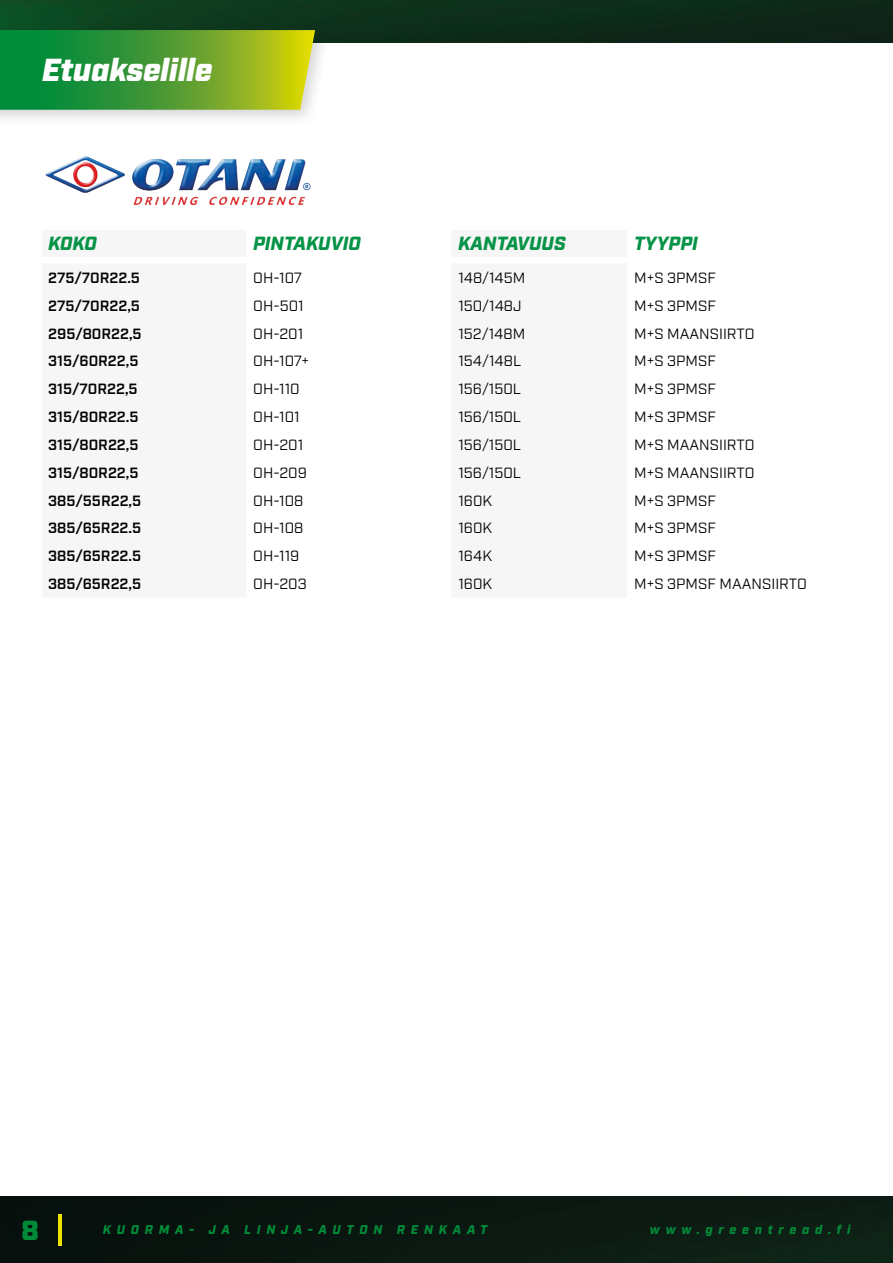
<style>
.page{position:relative;width:893px;height:1263px;background:#fff}
.page>*{position:absolute;margin:0;border:0;box-sizing:border-box;transform-origin:0 0}
.t1{font:italic 900 31.8px "Industry";color:#fff}
.t2{font:900 27.6px "Industry";color:#008b38}
.t3{font:italic 900 19.05px "Industry";color:#069347}
.t4{font:14.85px "Industry";color:#020203}
.t5{font:600 14.85px "Industry";color:#020203}
.t6{font:italic 900 12.75px "Industry";letter-spacing:.45em;color:#008c39}
</style>
<div class="page">
<img style="left:0;top:1197px;width:893px;height:66px">
<img style="left:0;top:0;width:893px;height:42px">
<div style="left:0;top:22px;width:331px;height:105px;background:#1d1d1b;opacity:.2"></div>
<svg style="left:0;top:30px;width:315px;height:80px;background:#54a132"></svg>
<hr style="left:59px;top:1214px;width:3px;height:32px;background:#ece300">
<img style="left:45px;top:156px;width:266px;height:50px">
<p class="t1" style="left:42px;top:51px;width:172px">Etuakselille</p>
<p class="t3" style="left:48px;top:232px;width:50px">KOKO</p>
<p class="t3" style="left:253px;top:232px;width:109px">PINTAKUVIO</p>
<p class="t3" style="left:458px;top:232px;width:109px">KANTAVUUS</p>
<p class="t3" style="left:634px;top:232px;width:65px">TYYPPI</p>
<p class="t5" style="left:48px;top:269px;width:93px">275/70R22.5</p>
<p class="t4" style="left:253px;top:269px;width:50px">OH-107</p>
<p class="t4" style="left:458px;top:269px;width:68px">148/145M</p>
<p class="t4" style="left:634px;top:269px;width:83px">M+S 3PMSF</p>
<p class="t5" style="left:48px;top:297px;width:93px">275/70R22,5</p>
<p class="t4" style="left:253px;top:297px;width:52px">OH-501</p>
<p class="t4" style="left:458px;top:297px;width:65px">150/148J</p>
<p class="t4" style="left:634px;top:297px;width:83px">M+S 3PMSF</p>
<p class="t5" style="left:48px;top:325px;width:95px">295/80R22,5</p>
<p class="t4" style="left:253px;top:325px;width:51px">OH-201</p>
<p class="t4" style="left:458px;top:325px;width:68px">152/148M</p>
<p class="t4" style="left:634px;top:325px;width:122px">M+S MAANSIIRTO</p>
<p class="t5" style="left:48px;top:352px;width:92px">315/60R22,5</p>
<p class="t4" style="left:253px;top:352px;width:57px">OH-107+</p>
<p class="t4" style="left:458px;top:352px;width:64px">154/148L</p>
<p class="t4" style="left:634px;top:352px;width:83px">M+S 3PMSF</p>
<p class="t5" style="left:48px;top:380px;width:91px">315/70R22,5</p>
<p class="t4" style="left:253px;top:380px;width:48px">OH-110</p>
<p class="t4" style="left:458px;top:380px;width:64px">156/150L</p>
<p class="t4" style="left:634px;top:380px;width:83px">M+S 3PMSF</p>
<p class="t5" style="left:48px;top:408px;width:92px">315/80R22.5</p>
<p class="t4" style="left:253px;top:408px;width:48px">OH-101</p>
<p class="t4" style="left:458px;top:408px;width:64px">156/150L</p>
<p class="t4" style="left:634px;top:408px;width:83px">M+S 3PMSF</p>
<p class="t5" style="left:48px;top:436px;width:92px">315/80R22,5</p>
<p class="t4" style="left:253px;top:436px;width:51px">OH-201</p>
<p class="t4" style="left:458px;top:436px;width:64px">156/150L</p>
<p class="t4" style="left:634px;top:436px;width:122px">M+S MAANSIIRTO</p>
<p class="t5" style="left:48px;top:464px;width:92px">315/80R22,5</p>
<p class="t4" style="left:253px;top:464px;width:55px">OH-209</p>
<p class="t4" style="left:458px;top:464px;width:64px">156/150L</p>
<p class="t4" style="left:634px;top:464px;width:122px">M+S MAANSIIRTO</p>
<p class="t5" style="left:48px;top:492px;width:94px">385/55R22,5</p>
<p class="t4" style="left:253px;top:492px;width:52px">OH-108</p>
<p class="t4" style="left:458px;top:492px;width:35px">160K</p>
<p class="t4" style="left:634px;top:492px;width:83px">M+S 3PMSF</p>
<p class="t5" style="left:48px;top:519px;width:94px">385/65R22.5</p>
<p class="t4" style="left:253px;top:519px;width:52px">OH-108</p>
<p class="t4" style="left:458px;top:519px;width:35px">160K</p>
<p class="t4" style="left:634px;top:519px;width:83px">M+S 3PMSF</p>
<p class="t5" style="left:48px;top:547px;width:94px">385/65R22.5</p>
<p class="t4" style="left:253px;top:547px;width:48px">OH-119</p>
<p class="t4" style="left:458px;top:547px;width:35px">164K</p>
<p class="t4" style="left:634px;top:547px;width:83px">M+S 3PMSF</p>
<p class="t5" style="left:48px;top:575px;width:94px">385/65R22,5</p>
<p class="t4" style="left:253px;top:575px;width:55px">OH-203</p>
<p class="t4" style="left:458px;top:575px;width:35px">160K</p>
<p class="t4" style="left:634px;top:575px;width:174px">M+S 3PMSF MAANSIIRTO</p>
<h2 class="t2" style="left:21px;top:1213px;width:19px">8</h2>
<p class="t6" style="left:103px;top:1222px;width:386px">KUORMA- JA LINJA-AUTON RENKAAT</p>
<p class="t6" style="left:650px;top:1222px;width:202px">www.greentread.fi</p>
</div>
